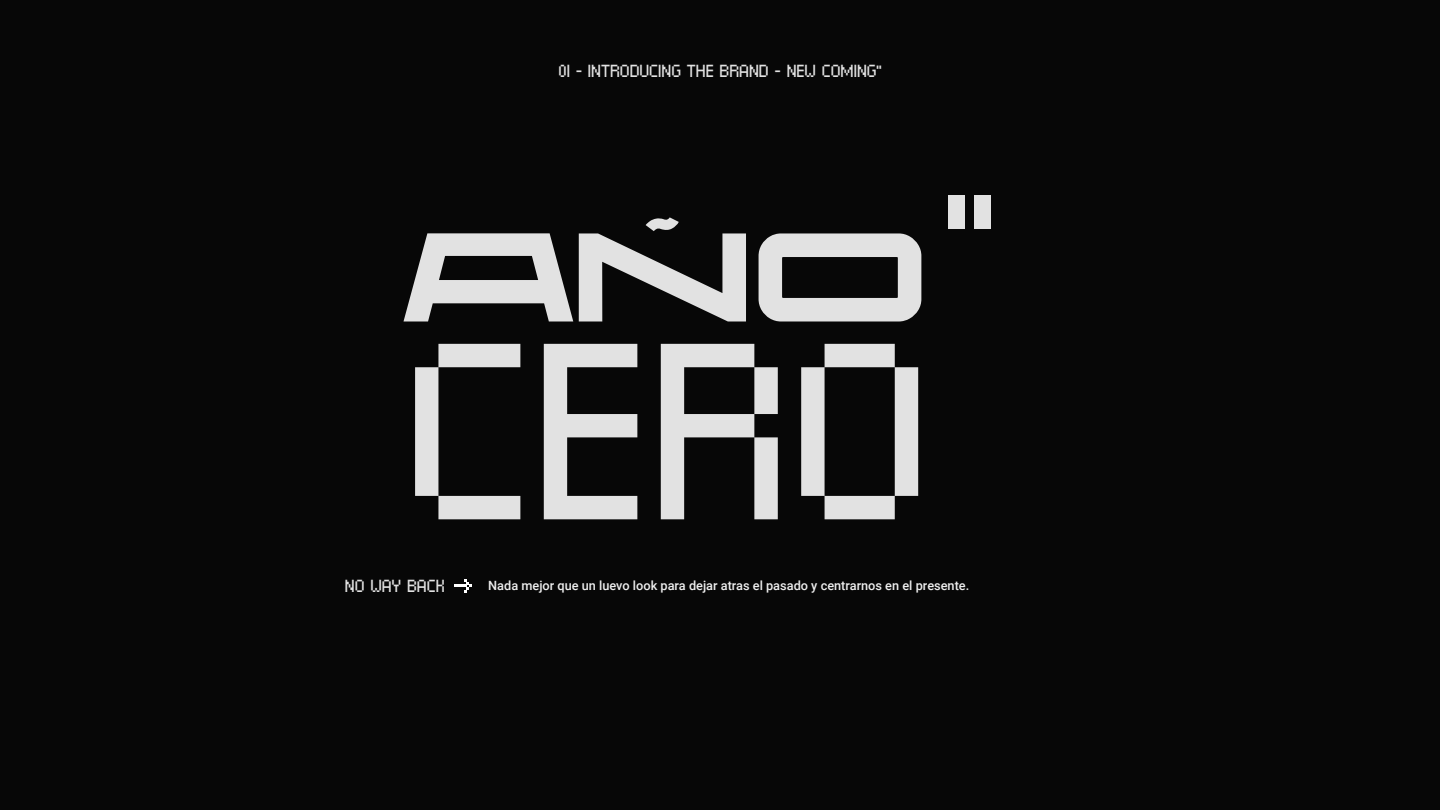
<style>
.page{position:relative;width:1440px;height:810px;background:#070707}
.page>*{position:absolute;margin:0;border:0;box-sizing:border-box;transform-origin:0 0}
.t1{font:234px "VP Pixel Simplified";color:#e2e2e2}
.t2{font:169.2px "VP Pixel Simplified";color:#e2e2e2}
.t3{font:110.02px "Protrakt";color:#e2e2e2}
.t4{font:16.35px "VP Pixel Simplified";color:#e2e2e2}
.t5{font:500 12.75px "Roboto";color:#efefef}
</style>
<div class="page">
<svg style="left:454px;top:579px;width:18px;height:13px"></svg>
<p class="t4" style="left:559px;top:63px;width:325px">01 - INTRODUCING THE BRAND - NEW COMING''</p>
<h3 class="t3" style="left:400px;top:184px;width:529px">AÑO</h3>
<h1 class="t1" style="left:403px;top:320px;width:528px">CERO</h1>
<h2 class="t2" style="left:944px;top:170px;width:52px">''</h2>
<p class="t4" style="left:345px;top:578px;width:101px">NO WAY BACK</p>
<p class="t5" style="left:488px;top:576px;width:483px">Nada mejor que un luevo look para dejar atras el pasado y centrarnos en el presente.</p>
</div>
